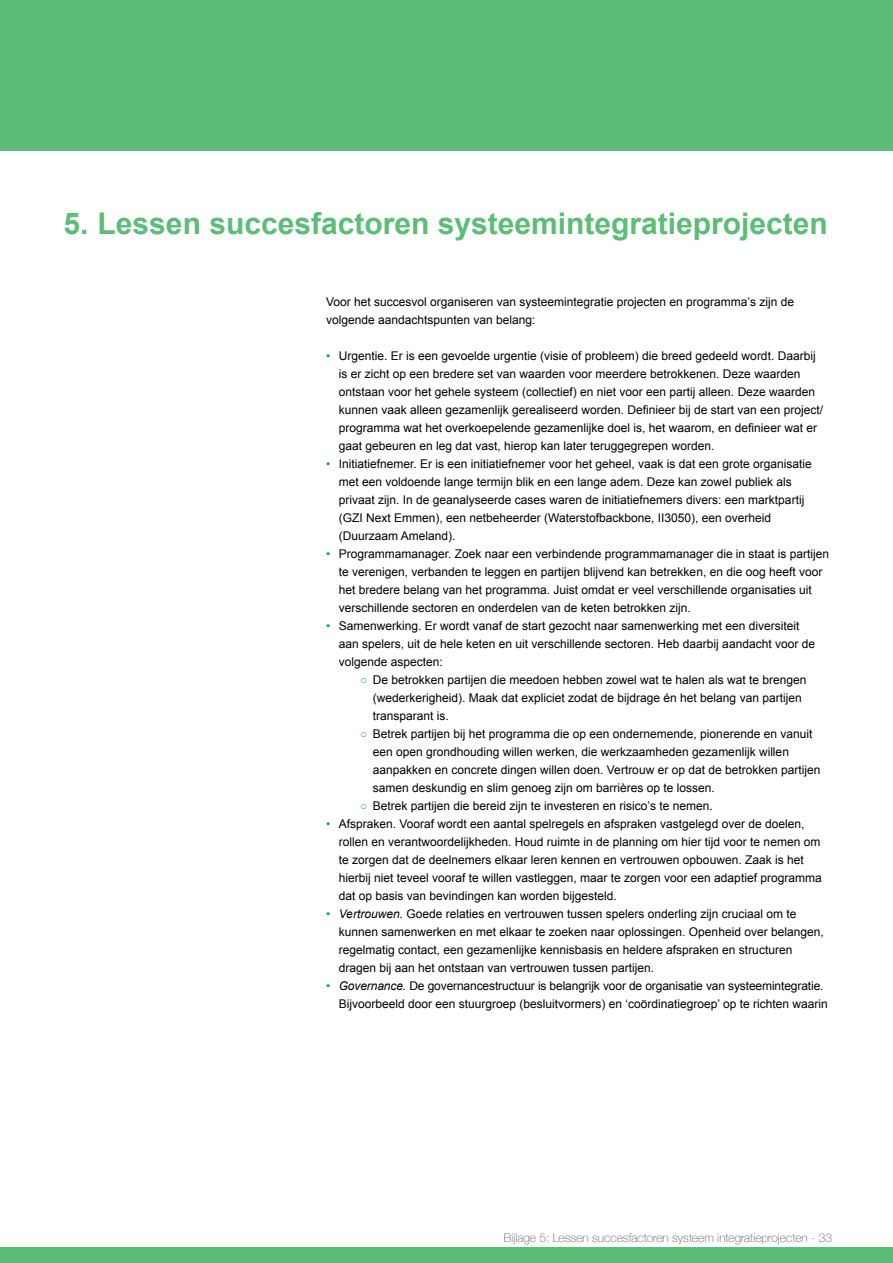
<style>
.page{position:relative;width:893px;height:1263px;background:#fff}
.page>*{position:absolute;margin:0;border:0;box-sizing:border-box;transform-origin:0 0}
.t1{font:700 30px "Arial";color:#5dbd77}
.t2{font:12px/18px "Arial";color:#000}
.t3{font:100 12px "Helvetica Neue";color:#58595b}
.s1{color:#13927f}
.s2{font-style:italic}
</style>
<div class="page">
<div style="left:0;top:0;width:893px;height:151px;background:#5dbd77"></div>
<div style="left:0;top:1247px;width:893px;height:16px;background:#5dbd77"></div>
<h1 class="t1" style="left:64px;top:204px;width:766px">5. Lessen succesfactoren systeemintegratieprojecten</h1>
<p class="t2" style="left:326px;top:293px;width:470px">Voor het succesvol organiseren van systeemintegratie projecten en programma’s zijn de volgende aandachtspunten van belang:</p>
<p class="t2" style="left:339px;top:347px;width:486px;text-indent:-13px"><span class="s1">•</span> Urgentie. Er is een gevoelde urgentie (visie of probleem) die breed gedeeld wordt. Daarbij is er zicht op een bredere set van waarden voor meerdere betrokkenen. Deze waarden ontstaan voor het gehele systeem (collectief) en niet voor een partij alleen. Deze waarden kunnen vaak alleen gezamenlijk gerealiseerd worden. Definieer bij de start van een project/ programma wat het overkoepelende gezamenlijke doel is, het waarom, en definieer wat er gaat gebeuren en leg dat vast, hierop kan later teruggegrepen worden.</p>
<p class="t2" style="left:339px;top:455px;width:474px;text-indent:-13px"><span class="s1">•</span> Initiatiefnemer. Er is een initiatiefnemer voor het geheel, vaak is dat een grote organisatie met een voldoende lange termijn blik en een lange adem. Deze kan zowel publiek als privaat zijn. In de geanalyseerde cases waren de initiatiefnemers divers: een marktpartij (GZI Next Emmen), een netbeheerder (Waterstofbackbone, II3050), een overheid (Duurzaam Ameland).</p>
<p class="t2" style="left:339px;top:545px;width:492px;text-indent:-13px"><span class="s1">•</span> Programmamanager. Zoek naar een verbindende programmamanager die in staat is partijen te verenigen, verbanden te leggen en partijen blijvend kan betrekken, en die oog heeft voor het bredere belang van het programma. Juist omdat er veel verschillende organisaties uit verschillende sectoren en onderdelen van de keten betrokken zijn.</p>
<p class="t2" style="left:339px;top:617px;width:478px;text-indent:-13px"><span class="s1">•</span> Samenwerking. Er wordt vanaf de start gezocht naar samenwerking met een diversiteit aan spelers, uit de hele keten en uit verschillende sectoren. Heb daarbij aandacht voor de volgende aspecten:</p>
<p class="t2" style="left:373px;top:671px;width:435px;text-indent:-13px"><span class="s1">○</span> De betrokken partijen die meedoen hebben zowel wat te halen als wat te brengen (wederkerigheid). Maak dat expliciet zodat de bijdrage én het belang van partijen transparant is.</p>
<p class="t2" style="left:373px;top:725px;width:449px;text-indent:-13px"><span class="s1">○</span> Betrek partijen bij het programma die op een ondernemende, pionerende en vanuit een open grondhouding willen werken, die werkzaamheden gezamenlijk willen aanpakken en concrete dingen willen doen. Vertrouw er op dat de betrokken partijen samen deskundig en slim genoeg zijn om barrières op te lossen.</p>
<p class="t2" style="left:360px;top:797px;width:354px"><span class="s1">○</span> Betrek partijen die bereid zijn te investeren en risico’s te nemen.</p>
<p class="t2" style="left:339px;top:815px;width:484px;text-indent:-13px"><span class="s1">•</span> Afspraken. Vooraf wordt een aantal spelregels en afspraken vastgelegd over de doelen, rollen en verantwoordelijkheden. Houd ruimte in de planning om hier tijd voor te nemen om te zorgen dat de deelnemers elkaar leren kennen en vertrouwen opbouwen. Zaak is het hierbij niet teveel vooraf te willen vastleggen, maar te zorgen voor een adaptief programma dat op basis van bevindingen kan worden bijgesteld.</p>
<p class="t2" style="left:339px;top:905px;width:486px;text-indent:-13px"><span class="s1">•</span> <span class="s2">Vertrouwen.</span> Goede relaties en vertrouwen tussen spelers onderling zijn cruciaal om te kunnen samenwerken en met elkaar te zoeken naar oplossingen. Openheid over belangen, regelmatig contact, een gezamenlijke kennisbasis en heldere afspraken en structuren dragen bij aan het ontstaan van vertrouwen tussen partijen.</p>
<p class="t2" style="left:339px;top:977px;width:491px;text-indent:-13px"><span class="s1">•</span> <span class="s2">Governance.</span> De governancestructuur is belangrijk voor de organisatie van systeemintegratie.<br>Bijvoorbeeld door een stuurgroep (besluitvormers) en ‘coördinatiegroep’ op te richten waarin</p>
<p class="t3" style="left:504px;top:1229px;width:330px">Bijlage 5: Lessen succesfactoren systeem integratieprojecten - 33</p>
</div>
